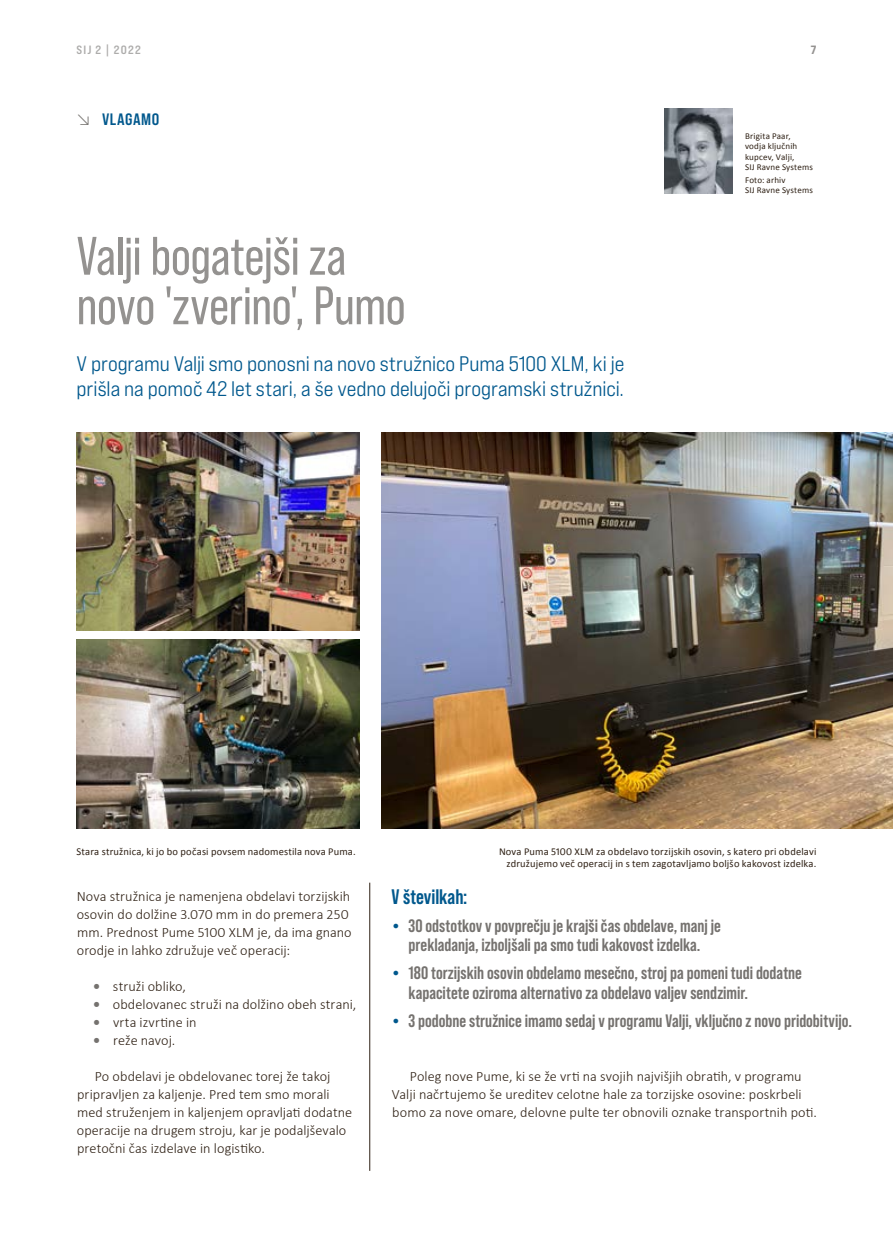
<style>
.page{position:relative;width:893px;height:1234px;background:#fff}
.page>*{position:absolute;margin:0;border:0;box-sizing:border-box;transform-origin:0 0}
.naslov{font:54px/49.5px "Bebas Neue Pro";letter-spacing:-.01em;color:#949290}
.uvod{font:21px/25.5px "Bebas Neue Pro Exp Md";color:#00588d}
.callOut_1{font:700 21px "Bebas Neue Pro";color:#00588d}
.t1{font:700 18px/19.5px "Bebas Neue Pro";color:#75726f;text-align:center}
.t2{font:16.5px "Bebas Neue Pro Sm E Bd";letter-spacing:.03em;color:#00588d}
.INDT_text{font:300 14.25px/18px "Calibri";color:#2e2014}
.NO_text{font:300 14.25px/18px "Calibri";color:#2e2014}
.t3{font:12px "Bebas Neue Pro Exp Bd";letter-spacing:.1em;color:#adacab}
.t4{font:12px "Bebas Neue Pro Exp Eb";color:#949290}
.slike_podpisi{font:10.5px/12.8px "Calibri";letter-spacing:.015em;color:#2e2014;text-align:right}
.avtor{font:9px/10.5px "Calibri";letter-spacing:.02em;color:#2e2014}
.s1{font-family:"Calibri";font-weight:300;color:#75726f}
.s2{font-size:30px;color:#00588d}
.s3{font-weight:700;color:#75726f}
</style>
<div class="page">
<hr style="left:369px;top:882px;width:1px;height:288px;background:#2e2014">
<img style="left:664px;top:108px;width:68px;height:85px">
<img style="left:77px;top:432px;width:283px;height:198px">
<img style="left:381px;top:432px;width:512px;height:396px">
<img style="left:77px;top:639px;width:283px;height:189px">
<p class="t3" style="left:77px;top:42px;width:66px">SIJ 2 | 2022</p>
<p class="t4" style="left:811px;top:42px;width:7px">7</p>
<p class="t2" style="left:77px;top:110px;width:84px"><span class="s1">↘</span> VLAGAMO</p>
<p class="naslov" style="left:77px;top:231px;width:331px">Valji bogatejši za novo 'zverino', Pumo</p>
<p class="uvod" style="left:77px;top:350px;width:549px">V programu Valji smo ponosni na novo stružnico Puma 5100 XLM, ki je prišla na pomoč 42 let stari, a še vedno delujoči programski stružnici.</p>
<p class="avtor" style="left:745px;top:130px;width:69px">Brigita Paar, vodja ključnih kupcev, Valji,<br>SIJ Ravne Systems</p>
<p class="avtor" style="left:745px;top:174px;width:69px">Foto: arhiv<br>SIJ Ravne Systems</p>
<p class="slike_podpisi" style="left:77px;top:844px;width:281px">Stara stružnica, ki jo bo počasi povsem nadomestila nova Puma.</p>
<p class="slike_podpisi" style="left:499px;top:844px;width:319px">Nova Puma 5100 XLM za obdelavo torzijskih osovin, s katero pri obdelavi združujemo več operacij in s tem zagotavljamo boljšo kakovost izdelka.</p>
<p class="callOut_1" style="left:392px;top:884px;width:77px">V številkah:</p>
<p class="t1" style="left:392px;top:915px;width:331px"><span class="s2">•</span> 30 odstotkov v povprečju je krajši čas obdelave, manj je prekladanja, izboljšali pa smo tudi kakovost izdelka.</p>
<p class="t1" style="left:409px;top:962px;width:395px;text-align:left;text-indent:-17px"><span class="s2">•</span> 180 torzijskih osovin obdelamo mesečno, stroj pa pomeni tudi dodatne kapacitete oziroma alternativo za obdelavo valjev sendzimir.</p>
<p class="t1" style="left:392px;top:1010px;width:462px"><span class="s2">•</span> 3 podobne stružnice imamo sedaj v programu Valji, vključno z novo pridobitvijo.</p>
<p class="NO_text" style="left:77px;top:886px;width:276px">Nova stružnica je namenjena obdelavi torzijskih osovin do dolžine 3.070 mm in do premera 250 mm. Prednost Pume 5100 XLM je, da ima gnano orodje in lahko združuje več operacij:</p>
<p class="INDT_text" style="left:93px;top:976px;width:94px"><span class="s3">•</span> struži obliko,</p>
<p class="INDT_text" style="left:93px;top:994px;width:265px"><span class="s3">•</span> obdelovanec struži na dolžino obeh strani,</p>
<p class="INDT_text" style="left:93px;top:1012px;width:105px"><span class="s3">•</span> vrta izvrtine in</p>
<p class="INDT_text" style="left:93px;top:1030px;width:84px"><span class="s3">•</span> reže navoj.</p>
<p class="INDT_text" style="left:77px;top:1066px;width:277px;text-indent:18px">Po obdelavi je obdelovanec torej že takoj pripravljen za kaljenje. Pred tem smo morali med struženjem in kaljenjem opravljati dodatne operacije na drugem stroju, kar je podaljševalo pretočni čas izdelave in logistiko.</p>
<p class="INDT_text" style="left:392px;top:1066px;width:426px;text-indent:18px">Poleg nove Pume, ki se že vrti na svojih najvišjih obratih, v programu<br>Valji načrtujemo še ureditev celotne hale za torzijske osovine: poskrbeli bomo za nove omare, delovne pulte ter obnovili oznake transportnih poti.</p>
</div>
